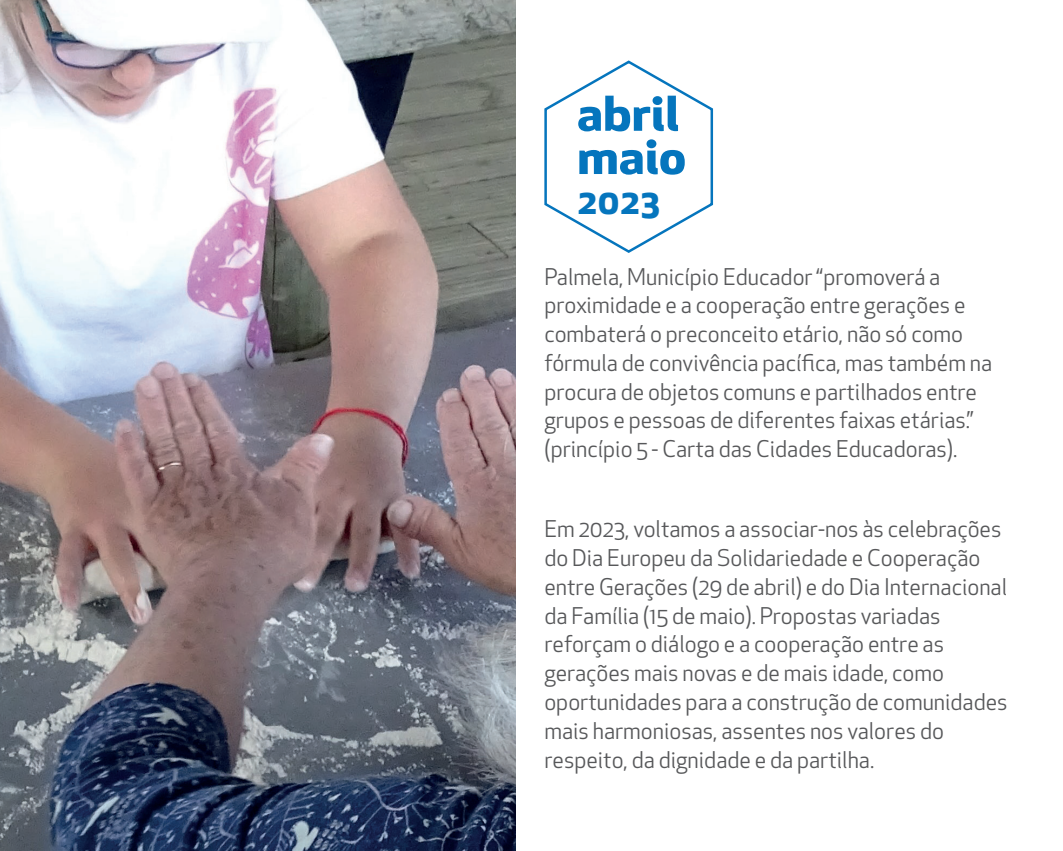
<style>
.page{position:relative;width:1063px;height:851px;background:#fff}
.page>*{position:absolute;margin:0;border:0;box-sizing:border-box;transform-origin:0 0}
.t1{font:700 46.75px/43.2px "Apex New";color:#0575bd;scale:1.11 1}
.t2{font:700 33.62px "Apex New";color:#0575bd;scale:1.11 1}
.t3{font:22.5px/28.8px "Apex New";color:#57585a}
</style>
<div class="page">
<svg style="left:544px;top:60px;width:170px;height:193px"></svg>
<img style="left:0;top:0;width:516px;height:850px">
<h1 class="t1" style="left:577px;top:90px;width:100px">abril maio</h1>
<h2 class="t2" style="left:577px;top:178px;width:76px">2023</h2>
<p class="t3" style="left:544px;top:262px;width:449px">Palmela, Município Educador “promoverá a proximidade e a cooperação entre gerações e combaterá o preconceito etário, não só como fórmula de convivência pacífica, mas também na procura de objetos comuns e partilhados entre grupos e pessoas de diferentes faixas etárias.” (princípio 5 - Carta das Cidades Educadoras).</p>
<p class="t3" style="left:544px;top:514px;width:465px">Em 2023, voltamos a associar-nos às celebrações do Dia Europeu da Solidariedade e Cooperação entre Gerações (29 de abril) e do Dia Internacional da Família (15 de maio). Propostas variadas reforçam o diálogo e a cooperação entre as gerações mais novas e de mais idade, como oportunidades para a construção de comunidades mais harmoniosas, assentes nos valores do respeito, da dignidade e da partilha.</p>
</div>
